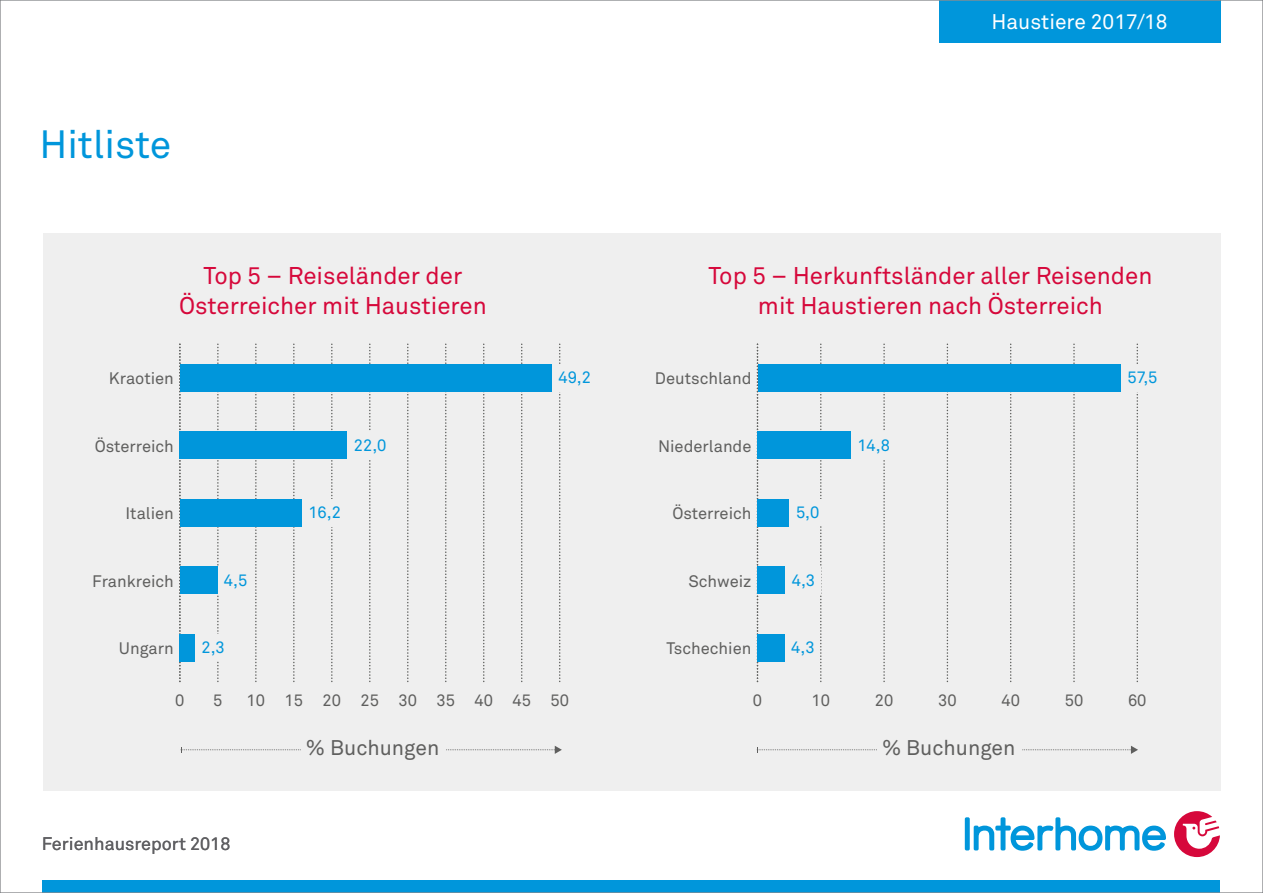
<style>
.page{position:relative;width:1263px;height:893px;background:#fff}
.page>*{position:absolute;margin:0;border:0;box-sizing:border-box;transform-origin:0 0}
.t1{font:39px "Akkurat Pro";color:#0096db}
.t2{font:24px/30px "Akkurat Pro";color:#d6083b;text-align:center}
.t3{font:21px "Akkurat Pro";color:#5f5f5e}
.t4{font:21px "Akkurat Pro";color:#fff}
.t5{font:18px "Akkurat Pro";color:#5f5f62}
.t6{font:16.5px "Akkurat Pro";color:#5f5f5e}
.t7{font:16.5px "Akkurat Pro";color:#0096db}
</style>
<div class="page">
<div style="left:43px;top:880px;width:1177px;height:13px;background:#0096db"></div>
<div style="left:965px;top:817px;width:5px;height:33px;background:#0096db;border-radius:2px"></div>
<svg style="left:974px;top:817px;width:192px;height:34px"></svg>
<svg style="left:1174px;top:811px;width:46px;height:46px"></svg>
<div style="left:939px;top:0;width:281px;height:43px;background:#0096db"></div>
<div style="left:43px;top:234px;width:1177px;height:557px;background:#efefef"></div>
<svg style="left:447px;top:746px;width:115px;height:8px"></svg>
<svg style="left:181px;top:747px;width:120px;height:5px"></svg>
<svg style="left:820px;top:344px;width:1px;height:337px"></svg>
<svg style="left:883px;top:344px;width:2px;height:337px"></svg>
<svg style="left:947px;top:344px;width:1px;height:337px"></svg>
<svg style="left:1010px;top:344px;width:1px;height:337px"></svg>
<svg style="left:1073px;top:344px;width:2px;height:337px"></svg>
<svg style="left:1136px;top:344px;width:2px;height:337px"></svg>
<svg style="left:757px;top:344px;width:1px;height:337px"></svg>
<div style="left:757px;top:364px;width:364px;height:27px;background:#0096db"></div>
<div style="left:757px;top:432px;width:94px;height:27px;background:#0096db"></div>
<div style="left:757px;top:499px;width:32px;height:27px;background:#0096db"></div>
<div style="left:757px;top:567px;width:28px;height:27px;background:#0096db"></div>
<div style="left:757px;top:634px;width:28px;height:27px;background:#0096db"></div>
<svg style="left:217px;top:344px;width:2px;height:337px"></svg>
<svg style="left:255px;top:344px;width:2px;height:337px"></svg>
<svg style="left:293px;top:344px;width:2px;height:337px"></svg>
<svg style="left:331px;top:344px;width:2px;height:337px"></svg>
<svg style="left:369px;top:344px;width:2px;height:337px"></svg>
<svg style="left:407px;top:344px;width:1px;height:337px"></svg>
<svg style="left:445px;top:344px;width:1px;height:337px"></svg>
<svg style="left:483px;top:344px;width:1px;height:337px"></svg>
<svg style="left:521px;top:344px;width:1px;height:337px"></svg>
<svg style="left:559px;top:344px;width:1px;height:337px"></svg>
<svg style="left:179px;top:344px;width:2px;height:337px"></svg>
<div style="left:180px;top:364px;width:372px;height:27px;background:#0096db"></div>
<div style="left:180px;top:432px;width:167px;height:27px;background:#0096db"></div>
<div style="left:180px;top:499px;width:121px;height:27px;background:#0096db"></div>
<div style="left:180px;top:567px;width:38px;height:27px;background:#0096db"></div>
<div style="left:180px;top:634px;width:15px;height:27px;background:#0096db"></div>
<svg style="left:1023px;top:746px;width:115px;height:8px"></svg>
<svg style="left:757px;top:747px;width:120px;height:5px"></svg>
<div style="left:195px;top:634px;width:35px;height:27px;background:#efefef"></div>
<div style="left:218px;top:567px;width:35px;height:27px;background:#efefef"></div>
<div style="left:786px;top:567px;width:35px;height:27px;background:#efefef"></div>
<div style="left:790px;top:499px;width:35px;height:27px;background:#efefef"></div>
<div style="left:1121px;top:364px;width:47px;height:27px;background:#efefef"></div>
<div style="left:851px;top:432px;width:47px;height:27px;background:#efefef"></div>
<div style="left:552px;top:364px;width:47px;height:27px;background:#efefef"></div>
<div style="left:348px;top:432px;width:46px;height:27px;background:#efefef"></div>
<div style="left:302px;top:499px;width:47px;height:27px;background:#efefef"></div>
<p class="t4" style="left:991px;top:10px;width:178px">Haustiere 2017/18</p>
<h1 class="t1" style="left:39px;top:122px;width:133px">Hitliste</h1>
<h2 class="t2" style="left:179px;top:261px;width:309px">Top 5 – Reiseländer der<br>Österreicher mit Haustieren</h2>
<h2 class="t2" style="left:708px;top:261px;width:445px">Top 5 – Herkunftsländer aller Reisenden mit Haustieren nach Österreich</h2>
<p class="t6" style="left:109px;top:369px;width:66px">Kraotien</p>
<p class="t7" style="left:558px;top:368px;width:34px">49,2</p>
<p class="t6" style="left:655px;top:369px;width:98px">Deutschland</p>
<p class="t7" style="left:1127px;top:368px;width:32px">57,5</p>
<p class="t6" style="left:95px;top:436px;width:81px">Österreich</p>
<p class="t7" style="left:354px;top:436px;width:34px">22,0</p>
<p class="t6" style="left:658px;top:436px;width:95px">Niederlande</p>
<p class="t7" style="left:857px;top:436px;width:34px">14,8</p>
<p class="t6" style="left:126px;top:504px;width:50px">Italien</p>
<p class="t7" style="left:308px;top:503px;width:34px">16,2</p>
<p class="t6" style="left:672px;top:504px;width:81px">Österreich</p>
<p class="t7" style="left:796px;top:503px;width:25px">5,0</p>
<p class="t6" style="left:92px;top:571px;width:83px">Frankreich</p>
<p class="t6" style="left:119px;top:639px;width:57px">Ungarn</p>
<p class="t7" style="left:224px;top:571px;width:25px">4,5</p>
<p class="t7" style="left:792px;top:571px;width:25px">4,3</p>
<p class="t6" style="left:688px;top:571px;width:65px">Schweiz</p>
<p class="t7" style="left:201px;top:638px;width:25px">2,3</p>
<p class="t6" style="left:666px;top:639px;width:87px">Tschechien</p>
<p class="t7" style="left:791px;top:638px;width:25px">4,3</p>
<p class="t6" style="left:175px;top:691px;width:11px">0</p>
<p class="t6" style="left:213px;top:691px;width:11px">5</p>
<p class="t6" style="left:247px;top:691px;width:324px">10 15 20 25 30 35 40 45 50</p>
<p class="t5" style="left:42px;top:834px;width:190px">Ferienhausreport 2018</p>
<p class="t3" style="left:306px;top:736px;width:135px">% Buchungen</p>
<p class="t6" style="left:753px;top:691px;width:11px">0</p>
<p class="t6" style="left:811px;top:691px;width:20px">10</p>
<p class="t6" style="left:875px;top:691px;width:20px">20</p>
<p class="t6" style="left:938px;top:691px;width:20px">30</p>
<p class="t6" style="left:1001px;top:691px;width:20px">40</p>
<p class="t6" style="left:1065px;top:691px;width:20px">50</p>
<p class="t6" style="left:1128px;top:691px;width:20px">60</p>
<p class="t3" style="left:882px;top:736px;width:135px">% Buchungen</p>
</div>
